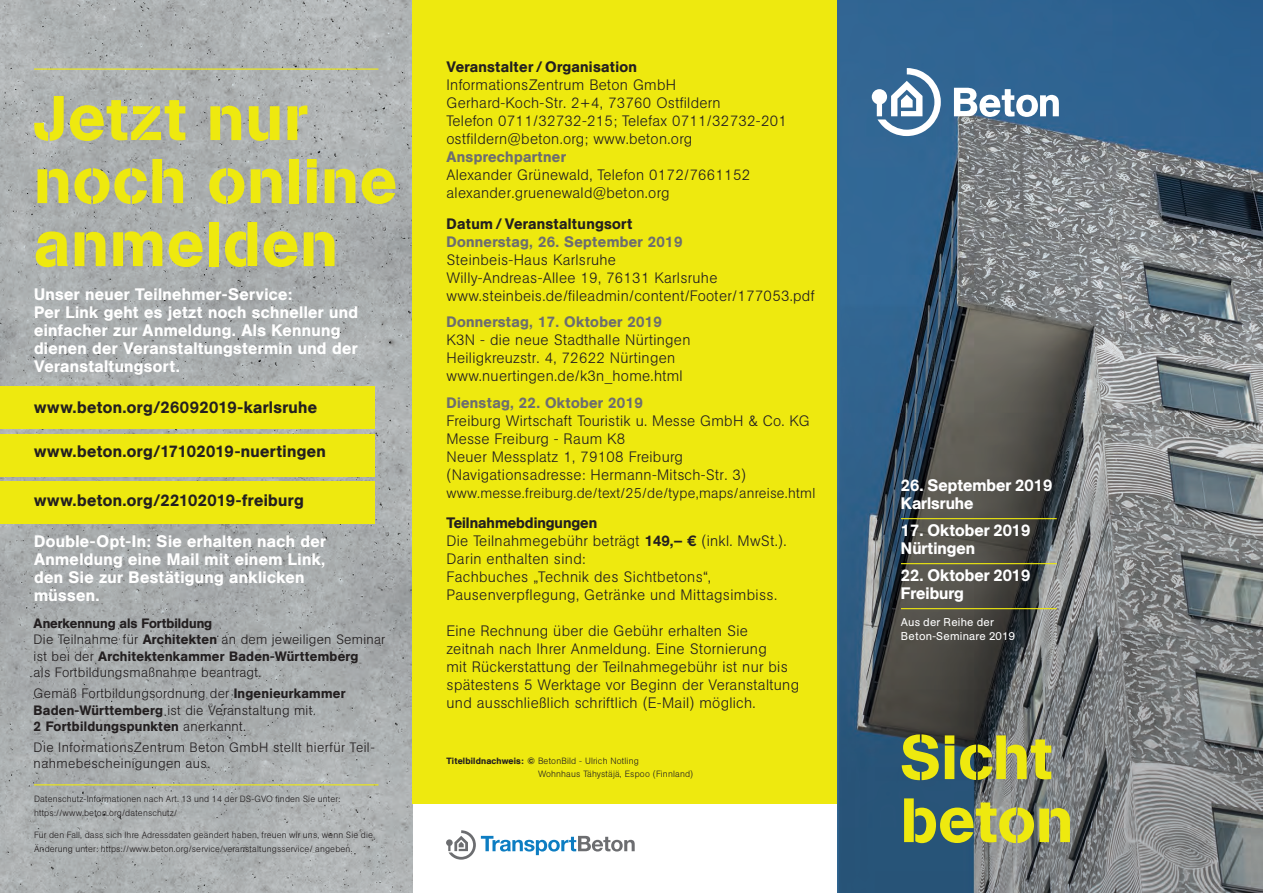
<style>
.page{position:relative;width:1263px;height:893px;background:#fff}
.page>*{position:absolute;margin:0;border:0;box-sizing:border-box;transform-origin:0 0}
.t1{font:62.4px/63px "AG Book Std Stencil";letter-spacing:.015em;color:#eee90f}
.t2{font:61.8px/63px "AG Book Std Stencil";color:#eee90f}
.t3{font:500 16.5px/18px "AG Book Pro";letter-spacing:.02em;color:#fff}
.t4{font:500 16.5px "AG Book Pro";letter-spacing:.02em;color:#231f20}
.t5{font:500 16.5px/18px "AG Book Pro";color:#fff}
.t6{font:300 15px/18px "AG Book Pro";letter-spacing:.02em;color:#231f20}
.t7{font:500 15px "AG Book Pro";letter-spacing:.02em;color:#6c6d70}
.t8{font:500 15px "AG Book Pro";letter-spacing:.02em;color:#231f20}
.t9{font:300 14.25px "AG Book Pro";letter-spacing:.02em;color:#231f20}
.t10{font:300 13.5px/16.5px "AG Book Pro";letter-spacing:.02em;color:#231f20}
.t11{font:11.25px/13.5px "AG Book Pro";letter-spacing:.02em;color:#fff}
.t12{font:300 9px/13.5px "AG Book Pro";letter-spacing:.02em;color:#231f20}
.s1{font-weight:500}
</style>
<div class="page">
<img style="left:0;top:0;width:412px;height:893px">
<div style="left:412px;top:0;width:426px;height:804px;background:#eee90f"></div>
<img style="left:838px;top:0;width:425px;height:304px">
<svg style="left:837px;top:304px;width:426px;height:589px;background:#636d74"></svg>
<hr style="left:901px;top:518px;width:156px;height:1px;background:#eee90f">
<hr style="left:901px;top:563px;width:156px;height:1px;background:#eee90f">
<hr style="left:901px;top:608px;width:156px;height:1px;background:#eee90f">
<hr style="left:34px;top:69px;width:344px;height:1px;background:#eee90f">
<hr style="left:34px;top:784px;width:344px;height:1px;background:#eee90f">
<div style="left:0;top:386px;width:374px;height:43px;background:#eee90f"></div>
<div style="left:0;top:434px;width:374px;height:42px;background:#eee90f"></div>
<div style="left:0;top:482px;width:374px;height:42px;background:#eee90f"></div>
<svg style="left:446px;top:830px;width:189px;height:30px"></svg>
<svg style="left:872px;top:68px;width:69px;height:68px"></svg>
<svg style="left:954px;top:88px;width:105px;height:29px"></svg>
<h1 class="t1" style="left:34px;top:88px;width:365px">Jetzt nur noch online anmelden</h1>
<p class="t3" style="left:34px;top:285px;width:326px">Unser neuer Teilnehmer-Service:<br>Per Link geht es jetzt noch schneller und einfacher zur Anmeldung. Als Kennung dienen der Veranstaltungstermin und der Veranstaltungsort.</p>
<p class="t4" style="left:34px;top:396px;width:285px">www.beton.org/26092019-karlsruhe</p>
<p class="t4" style="left:34px;top:441px;width:293px">www.beton.org/17102019-nuertingen</p>
<p class="t4" style="left:34px;top:490px;width:271px">www.beton.org/22102019-freiburg</p>
<p class="t3" style="left:34px;top:532px;width:294px">Double-Opt-In: Sie erhalten nach der<br>Anmeldung eine Mail mit einem Link, den Sie zur Bestätigung anklicken müssen.</p>
<p class="t10" style="left:34px;top:615px;width:353px"><span class="s1">Anerkennung als Fortbildung<br></span>Die Teilnahme für <span class="s1">Architekten</span> an dem jeweiligen Seminar ist bei der <span class="s1">Architektenkammer Baden-Württemberg<br></span>als Fortbildungsmaßnahme beantragt.</p>
<p class="t10" style="left:34px;top:685px;width:313px">Gemäß Fortbildungsordnung der <span class="s1">Ingenieurkammer<br>Baden-Württemberg</span> ist die Veranstaltung mit<br><span class="s1">2 Fortbildungspunkten</span> anerkannt.</p>
<p class="t10" style="left:34px;top:739px;width:343px">Die InformationsZentrum Beton GmbH stellt hierfür Teil&shy;nahmebescheinigungen aus.</p>
<p class="t12" style="left:34px;top:792px;width:308px">Datenschutz-Informationen nach Art. 13 und 14 der DS-GVO finden Sie unter: https://www.beton.org/datenschutz/</p>
<p class="t12" style="left:34px;top:828px;width:340px">Für den Fall, dass sich Ihre Adressdaten geändert haben, freuen wir uns, wenn Sie die<br>Änderung unter: https://www.beton.org/service/veranstaltungsservice/ angeben.</p>
<p class="t8" style="left:446px;top:57px;width:192px">Veranstalter / Organisation</p>
<p class="t6" style="left:446px;top:75px;width:342px">InformationsZentrum Beton GmbH Gerhard-Koch-Str. 2+4, 73760 Ostfildern<br>Telefon 0711/32732-215; Telefax 0711/32732-201 ostfildern@beton.org; www.beton.org</p>
<p class="t7" style="left:446px;top:147px;width:121px">Ansprechpartner</p>
<p class="t6" style="left:446px;top:165px;width:305px">Alexander Grünewald, Telefon 0172/7661152 alexander.gruenewald@beton.org</p>
<p class="t8" style="left:446px;top:214px;width:187px">Datum / Veranstaltungsort</p>
<p class="t7" style="left:446px;top:232px;width:237px">Donnerstag, 26. September 2019</p>
<p class="t6" style="left:446px;top:250px;width:370px">Steinbeis-Haus Karlsruhe<br>Willy-Andreas-Allee 19, 76131 Karlsruhe www.steinbeis.de/fileadmin/content/Footer/177053.pdf</p>
<p class="t7" style="left:446px;top:312px;width:217px">Donnerstag, 17. Oktober 2019</p>
<p class="t6" style="left:446px;top:331px;width:245px">K3N - die neue Stadthalle Nürtingen<br>Heiligkreuzstr. 4, 72622 Nürtingen www.nuertingen.de/k3n_home.html</p>
<p class="t7" style="left:446px;top:393px;width:198px">Dienstag, 22. Oktober 2019</p>
<p class="t6" style="left:446px;top:411px;width:365px">Freiburg Wirtschaft Touristik u. Messe GmbH &amp; Co. KG Messe Freiburg - Raum K8<br>Neuer Messplatz 1, 79108 Freiburg (Navigationsadresse: Hermann-Mitsch-Str. 3)</p>
<p class="t9" style="left:446px;top:483px;width:370px">www.messe.freiburg.de/text/25/de/type,maps/anreise.html</p>
<p class="t6" style="left:446px;top:514px;width:341px"><span class="s1">Teilnahmebdingungen<br></span>Die Teilnahmegebühr beträgt <span class="s1">149,– €</span> (inkl. MwSt.).<br>Darin enthalten sind:<br>Fachbuches „Technik des Sichtbetons“, Pausenverpflegung, Getränke und Mittagsimbiss.</p>
<p class="t6" style="left:446px;top:622px;width:354px">Eine Rechnung über die Gebühr erhalten Sie zeitnah nach Ihrer Anmeldung. Eine Stornierung<br>mit Rückerstattung der Teilnahmegebühr ist nur bis spätestens 5 Werktage vor Beginn der Veranstaltung und ausschließlich schriftlich (E-Mail) möglich.</p>
<p class="t12" style="left:538px;top:753px;width:157px;text-indent:-92px"><span class="s1">Titelbildnachweis: ©</span> BetonBild - Ulrich Notling<br>Wohnhaus Tähystäjä, Espoo (Finnland)</p>
<p class="t5" style="left:901px;top:476px;width:153px">26. September 2019<br>Karlsruhe</p>
<p class="t5" style="left:901px;top:521px;width:131px">17. Oktober 2019<br>Nürtingen</p>
<p class="t5" style="left:901px;top:566px;width:131px">22. Oktober 2019<br>Freiburg</p>
<p class="t11" style="left:901px;top:615px;width:116px">Aus der Reihe der<br>Beton-Seminare 2019</p>
<h2 class="t2" style="left:900px;top:727px;width:175px">Sicht beton</h2>
</div>
